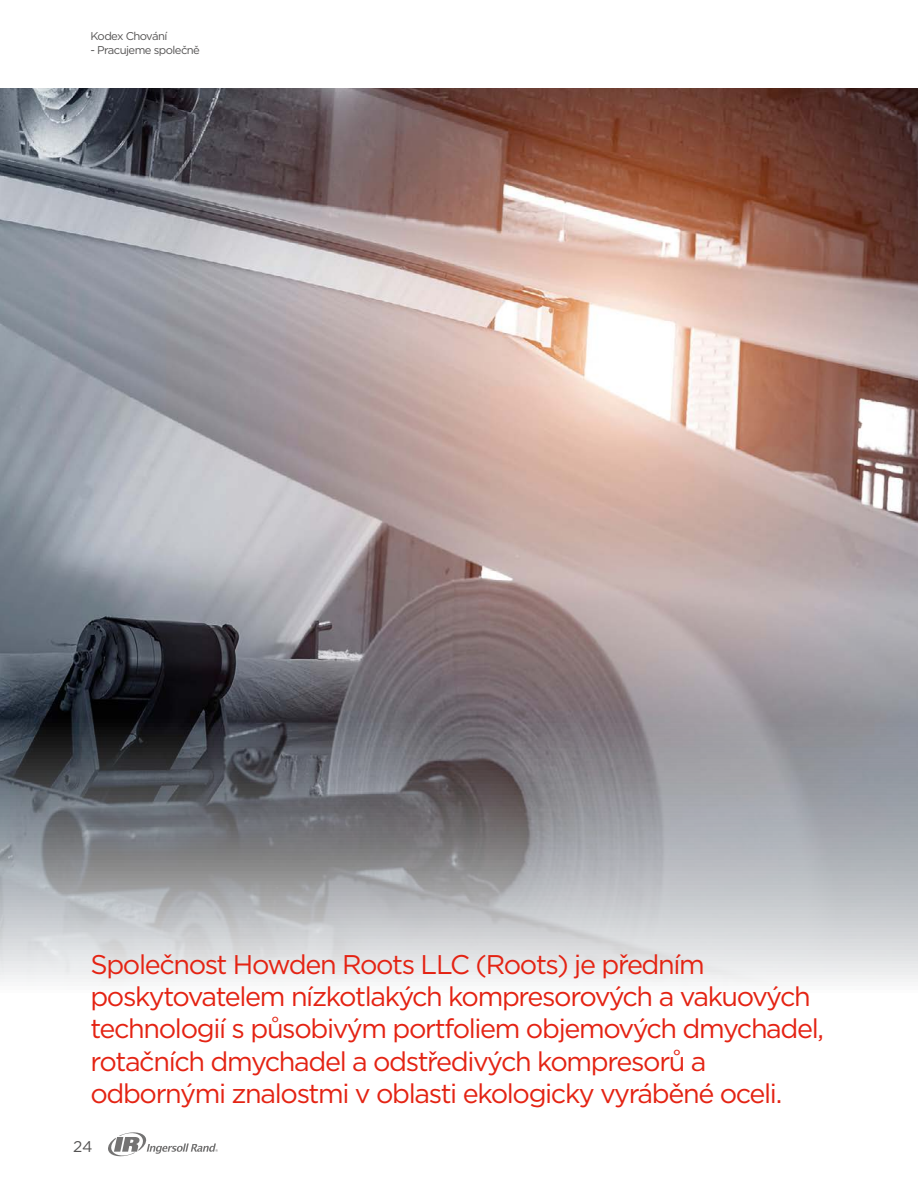
<style>
.page{position:relative;width:918px;height:1188px;background:#fff}
.page>*{position:absolute;margin:0;border:0;box-sizing:border-box;transform-origin:0 0}
.t1{font:27px/32.4px "Gotham";letter-spacing:-.05em;color:#e42313}
.t2{font:15.45px "Gotham";color:#555454}
.t3{font:11.25px "Gotham";letter-spacing:-.05em;color:#555454}
</style>
<div class="page">
<svg style="left:108px;top:1132px;width:110px;height:24px"></svg>
<img style="left:0;top:88px;width:918px;height:894px">
<p class="t3" style="left:90px;top:29px;width:79px">Kodex Chování</p>
<p class="t3" style="left:90px;top:43px;width:111px">- Pracujeme společně</p>
<p class="t1" style="left:90px;top:947px;width:735px">Společnost Howden Roots LLC (Roots) je předním poskytovatelem nízkotlakých kompresorových a vakuových technologií s působivým portfoliem objemových dmychadel, rotačních dmychadel a odstředivých kompresorů a odbornými znalostmi v oblasti ekologicky vyráběné oceli.</p>
<p class="t2" style="left:73px;top:1136px;width:21px">24</p>
</div>
